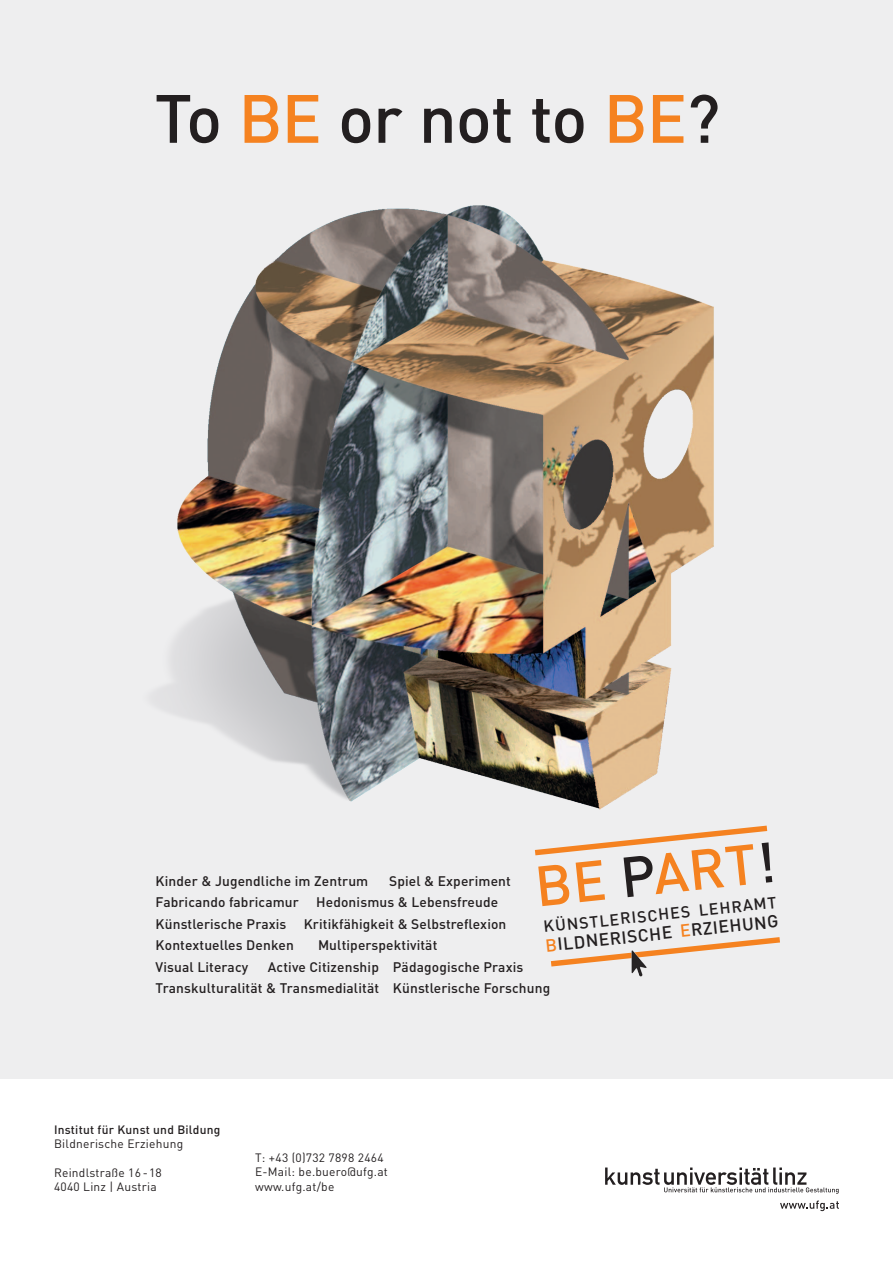
<style>
.page{position:relative;width:893px;height:1263px;background:#fff}
.page>*{position:absolute;margin:0;border:0;box-sizing:border-box;transform-origin:0 0}
.t1{font:500 67.2px "DIN";letter-spacing:-.02em;color:#231f20}
.t2{font:500 55.8px "DIN";color:#f58220}
.t3{font:500 17.4px "DIN";color:#231f20}
.t4{font:500 16.05px "DIN";color:#231f20}
.t5{font:500 13.8px/21.3px "DIN";letter-spacing:.01em;color:#231f20}
.t6{font:12px/14.2px "DIN";letter-spacing:.02em;color:#231f20}
.t7{font:500 12px "DIN";letter-spacing:.02em;color:#231f20}
.s1{color:#f58220}
.s2{color:#231f20}
</style>
<div class="page">
<div style="left:0;top:0;width:893px;height:1078px;background:#eeeeef"></div>
<svg style="left:780px;top:1200px;width:59px;height:11px"></svg>
<svg style="left:605px;top:1167px;width:234px;height:27px"></svg>
<svg style="left:534px;top:825px;width:234px;height:31px"></svg>
<svg style="left:550px;top:937px;width:230px;height:30px"></svg>
<img style="left:628px;top:948px;width:21px;height:29px">
<img style="left:154px;top:205px;width:590px;height:627px">
<h1 class="t1" style="left:155px;top:76px;width:567px">To <span class="s1">BE</span> or not to <span class="s1">BE</span>?</h1>
<h2 class="t2" style="left:531px;top:851px;width:243px;rotate:-6deg">BE <span class="s2">P</span>ART<span class="s2">!</span></h2>
<p class="t5" style="left:156px;top:870px;width:214px">Kinder &amp; Jugendliche im Zentrum</p>
<p class="t5" style="left:389px;top:870px;width:123px">Spiel &amp; Experiment</p>
<p class="t5" style="left:156px;top:891px;width:145px">Fabricando fabricamur</p>
<p class="t5" style="left:316px;top:891px;width:184px">Hedonismus &amp; Lebensfreude</p>
<p class="t5" style="left:156px;top:913px;width:132px">Künstlerische Praxis</p>
<p class="t5" style="left:304px;top:913px;width:204px">Kritikfähigkeit &amp; Selbstreflexion</p>
<p class="t5" style="left:156px;top:934px;width:140px">Kontextuelles Denken</p>
<p class="t5" style="left:318px;top:934px;width:121px">M ultiperspektivität</p>
<p class="t5" style="left:156px;top:955px;width:94px">Visual Literacy</p>
<p class="t4" style="left:543px;top:916px;width:236px;rotate:-6deg">KÜNSTLERISCHES LEHRAM T</p>
<p class="t3" style="left:544px;top:934px;width:236px;rotate:-6deg"><span class="s1">B</span>ILDNERISCHE <span class="s1">E</span>RZIEHU NG</p>
<p class="t5" style="left:156px;top:955px;width:396px;text-indent:112px">Active Citizenship Pädagogische Praxis<br>Transkulturalität &amp; Transmedialität Künstlerische Forschung</p>
<p class="t7" style="left:54px;top:1122px;width:168px">Institut für Kunst und Bildung</p>
<p class="t6" style="left:54px;top:1136px;width:131px">Bildnerische Erziehung</p>
<p class="t6" style="left:54px;top:1165px;width:109px">Reindlstraße 16 - 18<br>4040 Linz | Austria</p>
<p class="t6" style="left:255px;top:1150px;width:134px">T: +43 (0)732 7898 2464<br>E-Mail: be.buero@ufg.at www.ufg.at/be</p>
</div>
